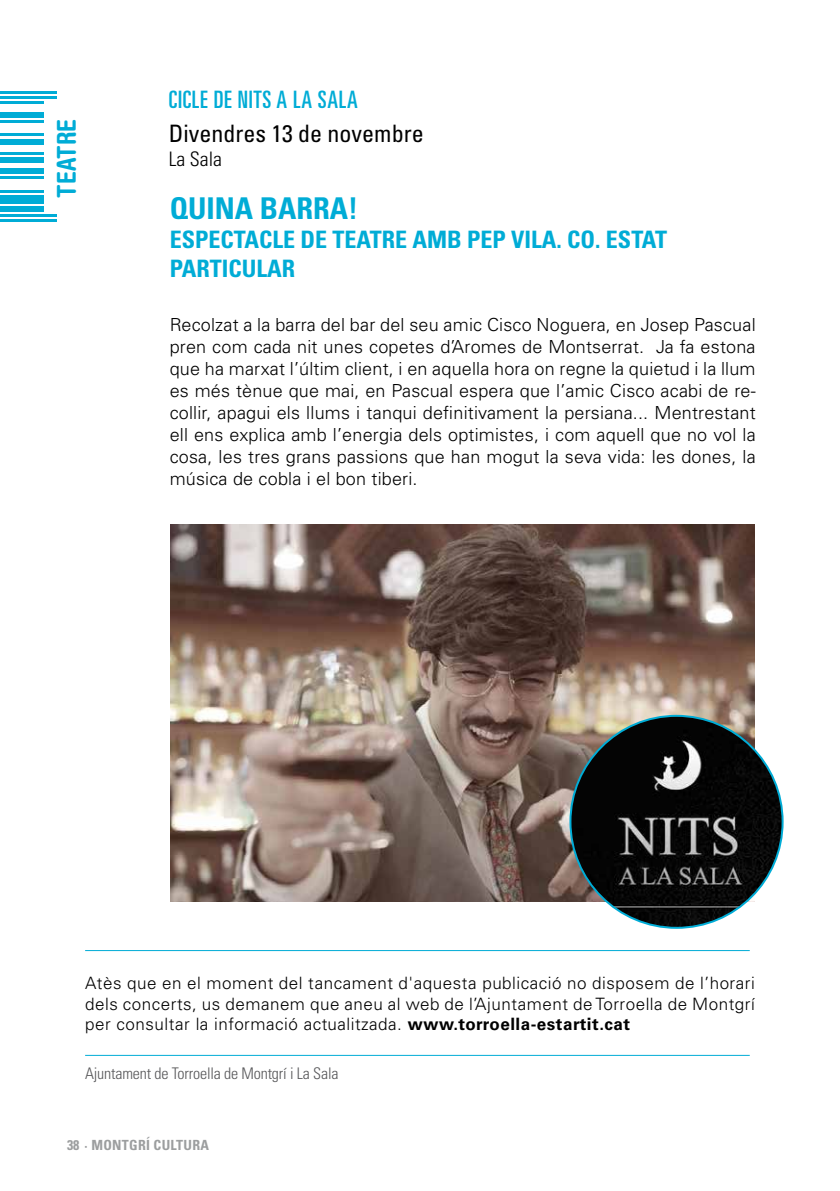
<style>
.page{position:relative;width:840px;height:1191px;background:#fff}
.page>*{position:absolute;margin:0;border:0;box-sizing:border-box;transform-origin:0 0}
.t1{font:700 condensed 30px "Univers LT Std";color:#00acd6}
.t2{font:700 condensed 26px "Helvetica Rounded LT Std";color:#00acd6}
.t3{font:700 condensed 24px/28.8px "Univers LT Std";color:#00acd6}
.t4{font:condensed 24px "Univers LT Std";color:#000}
.t5{font:ultra-condensed 24px "Univers LT Std";letter-spacing:.03em;color:#00acd6}
.t6{font:300 condensed 20px "Univers LT Std";color:#000}
.t7{font:300 18px/22px "Univers LT Std";letter-spacing:.01em;color:#000;text-align:justify}
.t8{font:300 17px/20.4px "Univers LT Std";letter-spacing:.03em;color:#000;text-align:justify}
.t9{font:300 condensed 16px "Univers LT Std";letter-spacing:-.01em;color:#58585a}
.t10{font:700 condensed 14px "Univers LT Std";letter-spacing:.02em;color:#9c9e9f}
.s1{font-weight:700}
</style>
<div class="page">
<hr style="left:85px;top:1054px;width:664px;height:1px;background:#00acd6">
<hr style="left:85px;top:950px;width:664px;height:1px;background:#00acd6">
<img style="left:170px;top:525px;width:584px;height:376px">
<hr style="left:0;top:91px;width:56px;height:2px;background:#00acd6">
<hr style="left:0;top:96px;width:56px;height:3px;background:#00acd6">
<hr style="left:0;top:101px;width:44px;height:3px;background:#00acd6">
<div style="left:0;top:112px;width:44px;height:6px;background:#00acd6"></div>
<hr style="left:0;top:120px;width:44px;height:3px;background:#00acd6">
<hr style="left:0;top:134px;width:44px;height:2px;background:#00acd6">
<div style="left:0;top:139px;width:44px;height:5px;background:#00acd6"></div>
<hr style="left:0;top:152px;width:44px;height:3px;background:#00acd6">
<div style="left:0;top:157px;width:44px;height:6px;background:#00acd6"></div>
<div style="left:0;top:168px;width:44px;height:6px;background:#00acd6"></div>
<hr style="left:0;top:176px;width:44px;height:3px;background:#00acd6">
<hr style="left:0;top:190px;width:44px;height:3px;background:#00acd6">
<div style="left:0;top:195px;width:44px;height:8px;background:#00acd6"></div>
<div style="left:0;top:206px;width:44px;height:5px;background:#00acd6"></div>
<hr style="left:0;top:214px;width:56px;height:3px;background:#00acd6">
<hr style="left:0;top:219px;width:56px;height:3px;background:#00acd6">
<img style="left:570px;top:716px;width:212px;height:211px;border-radius:106px">
<h2 class="t2" style="left:51px;top:198px;width:80px;rotate:-90deg">TEATRE</h2>
<h3 class="t5" style="left:169px;top:86px;width:190px">CICLE DE NITS A LA SALA</h3>
<h3 class="t4" style="left:169px;top:118px;width:256px">Divendres 13 de novembre</h3>
<p class="t6" style="left:169px;top:147px;width:55px">La Sala</p>
<h1 class="t1" style="left:170px;top:190px;width:190px">QUINA BARRA!</h1>
<h3 class="t3" style="left:170px;top:225px;width:498px">ESPECTACLE DE TEATRE AMB PEP VILA. CO. ESTAT<br>PARTICULAR</h3>
<p class="t7" style="left:170px;top:313px;width:587px">Recolzat a la barra del bar del seu amic Cisco Noguera, en Josep Pascual pren com cada nit unes copetes d’Aromes de Montserrat. Ja fa estona que ha marxat l’últim client, i en aquella hora on regne la quietud i la llum es més tènue que mai, en Pascual espera que l’amic Cisco acabi de re&shy;collir, apagui els llums i tanqui definitivament la persiana... Mentrestant ell ens explica amb l’energia dels optimistes, i com aquell que no vol la cosa, les tres grans passions que han mogut la seva vida: les dones, la música de cobla i el bon tiberi.</p>
<p class="t8" style="left:85px;top:973px;width:670px">Atès que en el moment del tancament d'aquesta publicació no disposem de l’horari dels concerts, us demanem que aneu al web de l’Ajuntament de Torroella de Montgrí per consultar la informació actualitzada. <span class="s1">www.torroella-estartit.cat</span></p>
<p class="t9" style="left:85px;top:1063px;width:255px">Ajuntament de Torroella de Montgrí i La Sala</p>
<p class="t10" style="left:67px;top:1136px;width:143px">38 · MONTGRÍ CULTURA</p>
</div>
